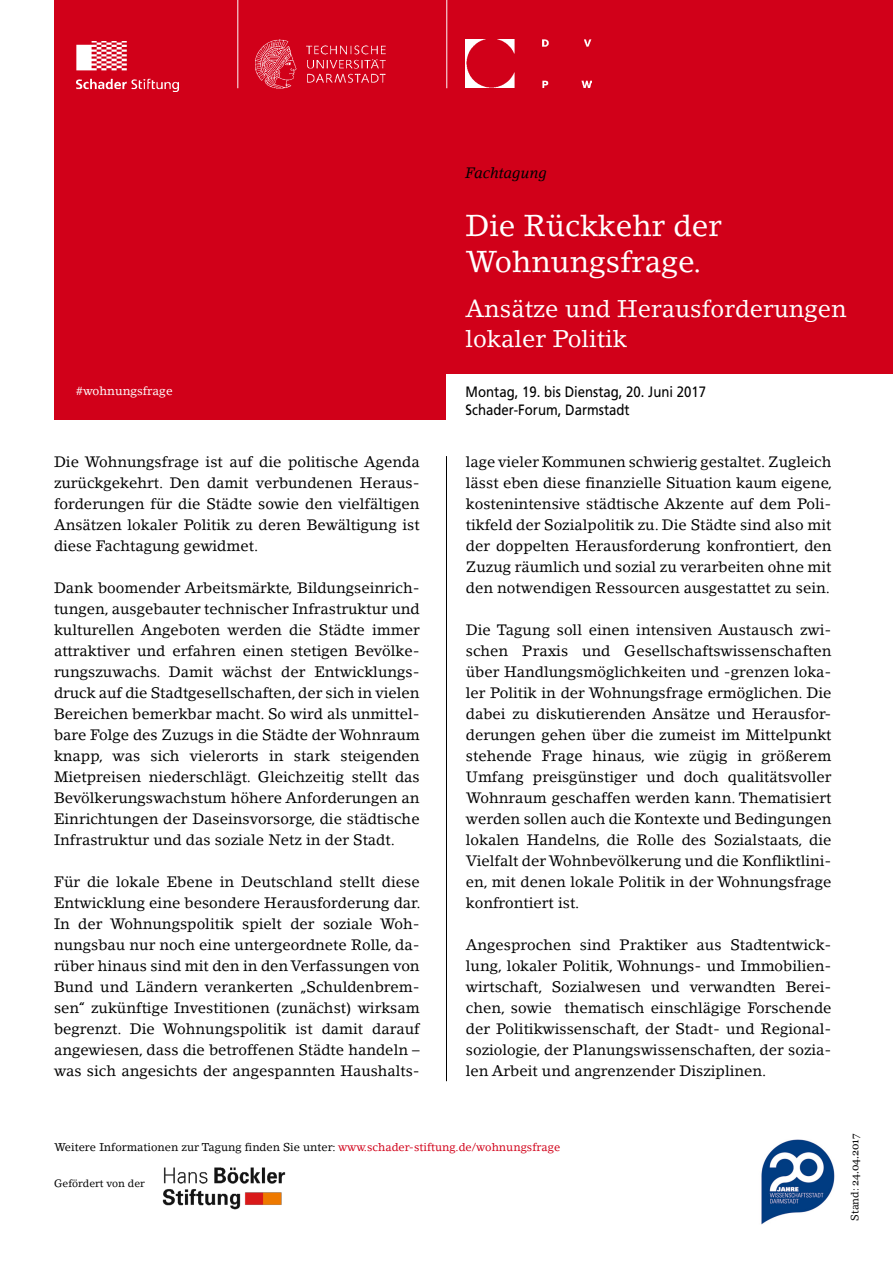
<style>
.page{position:relative;width:893px;height:1263px;background:#fff}
.page>*{position:absolute;margin:0;border:0;box-sizing:border-box;transform-origin:0 0}
.t1{font:30px/36px "Lino Letter Std";color:#fff}
.t2{font:24px/30px "Lino Letter Std";color:#fff}
.t3{font:15px/21px "Lino Letter Std";color:#000;text-align:justify}
.t4{font:15px/18px "Frutiger";color:#000;scale:.88 1}
.t5{font:italic 15px "Lino Letter Std";color:#000}
.t6{font:12px "Lino Letter Std";color:#fff}
.t7{font:11.25px "Lino Letter Std";color:#000}
.t8{font:10.5px "Georgia";color:#000}
.t9{font:10.5px "Lino Letter Std";color:#000}
.s1{color:#d10019}
.s2{font-family:"Lino Letter Std"}
</style>
<div class="page">
<div style="left:54px;top:0;width:839px;height:420px;background:#d10019"></div>
<div style="left:446px;top:374px;width:447px;height:47px;background:#fff"></div>
<img style="left:77px;top:41px;width:102px;height:50px">
<hr style="left:446px;top:456px;width:1px;height:625px;background:#000">
<img style="left:761px;top:1139px;width:74px;height:85px">
<img style="left:162px;top:1167px;width:124px;height:43px">
<img style="left:255px;top:39px;width:131px;height:50px">
<hr style="left:237px;top:0;width:1px;height:88px;background:#fcfcfc">
<img style="left:466px;top:39px;width:126px;height:48px">
<hr style="left:446px;top:0;width:1px;height:88px;background:#fcfcfc">
<p class="t6" style="left:76px;top:383px;width:98px">#wohnungsfrage</p>
<p class="t3" style="left:54px;top:451px;width:367px">Die Wohnungsfrage ist auf die politische Agenda zurückgekehrt. Den damit verbundenen Heraus&shy;forderungen für die Städte sowie den vielfältigen Ansätzen lokaler Politik zu deren Bewältigung ist diese Fachtagung gewidmet.</p>
<p class="t3" style="left:54px;top:577px;width:367px">Dank boomender Arbeitsmärkte, Bildungseinrich&shy;tungen, ausgebauter technischer Infrastruktur und kulturellen Angeboten werden die Städte immer attraktiver und erfahren einen stetigen Bevölke&shy;rungszuwachs. Damit wächst der Entwicklungs&shy;druck auf die Stadtgesellschaften, der sich in vielen Bereichen bemerkbar macht. So wird als unmittel&shy;bare Folge des Zuzugs in die Städte der Wohnraum knapp, was sich vielerorts in stark steigenden Mietpreisen niederschlägt. Gleichzeitig stellt das Bevölkerungswachstum höhere Anforderungen an Einrichtungen der Daseinsvorsorge, die städtische Infrastruktur und das soziale Netz in der Stadt.</p>
<p class="t3" style="left:54px;top:871px;width:368px">Für die lokale Ebene in Deutschland stellt diese Entwicklung eine besondere Herausforderung dar.<br>In der Wohnungspolitik spielt der soziale Woh&shy;nungsbau nur noch eine untergeordnete Rolle, da&shy;rüber hinaus sind mit den in den Verfassungen von Bund und Ländern verankerten „Schuldenbrem&shy;sen“ zukünftige Investitionen (zunächst) wirksam begrenzt. Die Wohnungspolitik ist damit darauf angewiesen, dass die betroffenen Städte handeln – was sich angesichts der angespannten Haushalts-</p>
<p class="t5" style="left:466px;top:164px;width:83px">Fachtagung</p>
<h1 class="t1" style="left:466px;top:207px;width:258px">Die Rückkehr der<br>Wohnungsfrage.</h1>
<h2 class="t2" style="left:466px;top:293px;width:382px">Ansätze und Herausforderungen lokaler Politik</h2>
<p class="t4" style="left:466px;top:383px;width:275px">Montag, 19. bis Dienstag, 20. Juni 2017<br>Schader-Forum, Darmstadt</p>
<p class="t3" style="left:466px;top:451px;width:368px">lage vieler Kommunen schwierig gestaltet. Zugleich lässt eben diese finanzielle Situation kaum eigene, kostenintensive städtische Akzente auf dem Poli&shy;tikfeld der Sozialpolitik zu. Die Städte sind also mit der doppelten Herausforderung konfrontiert, den Zuzug räumlich und sozial zu verarbeiten ohne mit den notwendigen Ressourcen ausgestattet zu sein.</p>
<p class="t3" style="left:466px;top:619px;width:367px">Die Tagung soll einen intensiven Austausch zwi&shy;schen Praxis und Gesellschaftswissenschaften über Handlungsmöglichkeiten und -grenzen loka&shy;ler Politik in der Wohnungsfrage ermöglichen. Die dabei zu diskutierenden Ansätze und Herausfor&shy;derungen gehen über die zumeist im Mittelpunkt stehende Frage hinaus, wie zügig in größerem Umfang preisgünstiger und doch qualitätsvoller Wohnraum geschaffen werden kann. Thematisiert werden sollen auch die Kontexte und Bedingungen lokalen Handelns, die Rolle des Sozialstaats, die Vielfalt der Wohnbevölkerung und die Konfliktlini&shy;en, mit denen lokale Politik in der Wohnungsfrage konfrontiert ist.</p>
<p class="t3" style="left:466px;top:934px;width:367px">Angesprochen sind Praktiker aus Stadtentwick&shy;lung, lokaler Politik, Wohnungs- und Immobilien&shy;wirtschaft, Sozialwesen und verwandten Berei&shy;chen, sowie thematisch einschlägige Forschende der Politikwissenschaft, der Stadt- und Regional&shy;soziologie, der Planungswissenschaften, der sozia&shy;len Arbeit und angrenzender Disziplinen.</p>
<p class="t7" style="left:54px;top:1140px;width:508px">Weitere Informationen zur Tagung finden Sie unter: <span class="s1">www.schader-stiftung.de/wohnungsfrage</span></p>
<p class="t9" style="left:54px;top:1176px;width:92px">Gefördert von der</p>
<p class="t8" style="left:848px;top:1221px;width:88px;rotate:-90deg"><span class="s2">Stand:</span> 24.04.2017</p>
</div>
